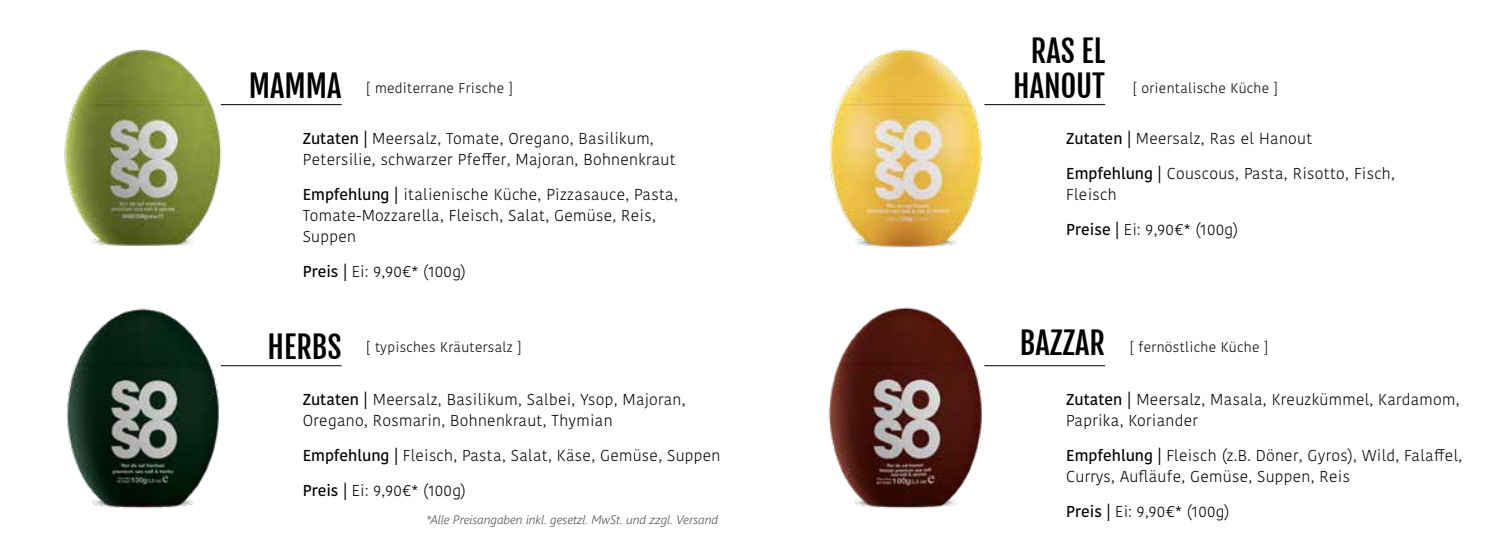
<style>
.page{position:relative;width:1499px;height:551px;background:#fff}
.page>*{position:absolute;margin:0;border:0;box-sizing:border-box;transform-origin:0 0}
.t1{font:30.28px/35px "Fjalla One";color:#000;text-align:center}
.t2{font:300 15.75px/21px "Kohinoor Devanagari";letter-spacing:.02em;color:#000}
.t3{font:300 14px "Kohinoor Devanagari";letter-spacing:.02em;color:#000}
.t4{font:italic 12.25px "Webly Sleek UI Semilight";color:#565656}
.s1{font-weight:500}
</style>
<div class="page">
<img style="left:67px;top:308px;width:190px;height:201px">
<hr style="left:221px;top:104px;width:120px;height:1px;background:#000">
<hr style="left:221px;top:365px;width:120px;height:1px;background:#000">
<img style="left:64px;top:49px;width:193px;height:197px">
<img style="left:828px;top:307px;width:192px;height:202px">
<hr style="left:984px;top:104px;width:121px;height:1px;background:#000">
<hr style="left:984px;top:365px;width:121px;height:1px;background:#000">
<img style="left:830px;top:48px;width:190px;height:200px">
<h1 class="t1" style="left:249px;top:68px;width:94px">MAMMA</h1>
<p class="t3" style="left:366px;top:80px;width:148px">[ mediterrane Frische ]</p>
<h1 class="t1" style="left:1013px;top:33px;width:93px">RAS EL<br>HANOUT</h1>
<p class="t3" style="left:1132px;top:80px;width:147px">[ orientalische Küche ]</p>
<p class="t2" style="left:303px;top:128px;width:374px"><span class="s1">Zutaten |</span> Meersalz, Tomate, Oregano, Basilikum,<br>Petersilie, schwarzer Pfeffer, Majoran, Bohnenkraut</p>
<p class="t2" style="left:303px;top:184px;width:376px"><span class="s1">Empfehlung |</span> italienische Küche, Pizzasauce, Pasta,<br>Tomate-Mozzarella, Fleisch, Salat, Gemüse, Reis,<br>Suppen</p>
<p class="t2" style="left:303px;top:261px;width:165px"><span class="s1">Preis |</span> Ei: 9,90€* (100g)</p>
<p class="t2" style="left:1066px;top:128px;width:247px"><span class="s1">Zutaten |</span> Meersalz, Ras el Hanout</p>
<p class="t2" style="left:1066px;top:163px;width:330px"><span class="s1">Empfehlung |</span> Couscous, Pasta, Risotto, Fisch,<br>Fleisch</p>
<p class="t2" style="left:1066px;top:219px;width:173px"><span class="s1">Preise |</span> Ei: 9,90€* (100g)</p>
<h1 class="t1" style="left:267px;top:330px;width:75px">HERBS</h1>
<p class="t3" style="left:366px;top:339px;width:157px">[ typisches Kräutersalz ]</p>
<h1 class="t1" style="left:1019px;top:326px;width:87px">BAZZAR</h1>
<p class="t3" style="left:1129px;top:339px;width:140px">[ fernöstliche Küche ]</p>
<p class="t2" style="left:303px;top:389px;width:384px"><span class="s1">Zutaten |</span> Meersalz, Basilikum, Salbei, Ysop, Majoran,<br>Oregano, Rosmarin, Bohnenkraut, Thymian</p>
<p class="t2" style="left:303px;top:445px;width:419px"><span class="s1">Empfehlung |</span> Fleisch, Pasta, Salat, Käse, Gemüse, Suppen</p>
<p class="t2" style="left:303px;top:480px;width:165px"><span class="s1">Preis |</span> Ei: 9,90€* (100g)</p>
<p class="t4" style="left:426px;top:511px;width:293px">*Alle Preisangaben inkl. gesetzl. MwSt. und zzgl. Versand</p>
<p class="t2" style="left:1066px;top:389px;width:394px"><span class="s1">Zutaten |</span> Meersalz, Masala, Kreuzkümmel, Kardamom,<br>Paprika, Koriander</p>
<p class="t2" style="left:1066px;top:445px;width:397px"><span class="s1">Empfehlung |</span> Fleisch (z.B. Döner, Gyros), Wild, Falaffel,<br>Currys, Aufläufe, Gemüse, Suppen, Reis</p>
<p class="t2" style="left:1066px;top:501px;width:165px"><span class="s1">Preis |</span> Ei: 9,90€* (100g)</p>
</div>
